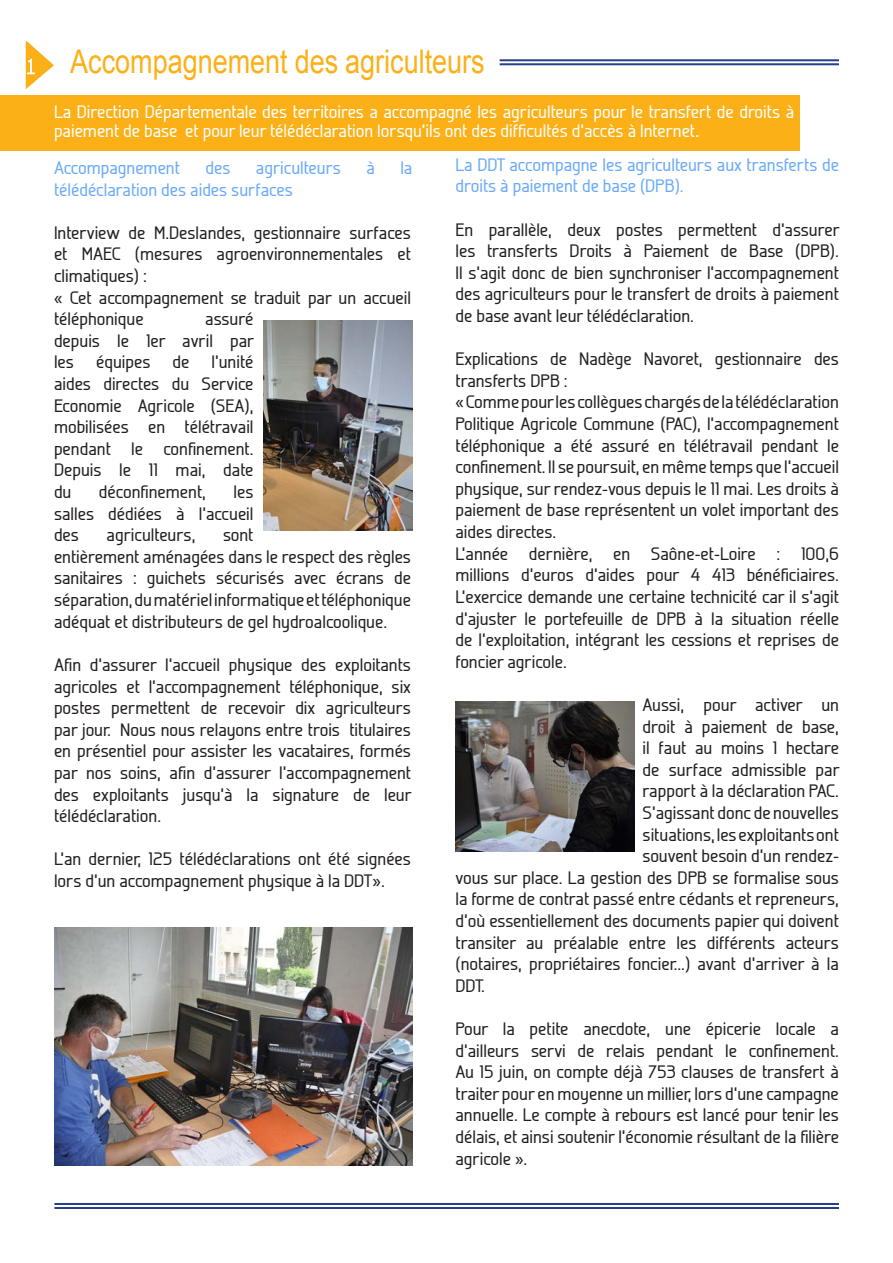
<style>
.page{position:relative;width:893px;height:1263px;background:#fff}
.page>*{position:absolute;margin:0;border:0;box-sizing:border-box;transform-origin:0 0}
.t1{font:32.7px "Arial";color:#fbb017;scale:.83 1}
.t2{font:500 18px/21.6px "Galette";color:#231f20;text-align:justify}
.t3{font:500 18px/19.5px "Galette";color:#fff}
.t4{font:500 18px/21.6px "Galette";color:#6baaf9}
.s1{font-size:21px}
</style>
<div class="page">
<div style="left:0;top:95px;width:799px;height:55px;background:#fbb017"></div>
<hr style="left:500px;top:59px;width:339px;height:2px;background:#253f8e">
<hr style="left:500px;top:63px;width:339px;height:2px;background:#253f8e">
<hr style="left:54px;top:1203px;width:785px;height:2px;background:#253f8e">
<hr style="left:54px;top:1207px;width:785px;height:2px;background:#253f8e">
<svg style="left:26px;top:41px;width:28px;height:48px"></svg>
<img style="left:263px;top:320px;width:149px;height:210px">
<img style="left:54px;top:927px;width:358px;height:238px">
<img style="left:455px;top:702px;width:179px;height:149px">
<p class="t1" style="left:70px;top:40px;width:501px">Accompagnement des agriculteurs</p>
<p class="t3" style="left:54px;top:102px;width:742px">La Direction Départementale des territoires a accompagné les agriculteurs pour le transfert de droits à paiement de base et pour leur télédéclaration lorsqu’ils ont des difficultés d’accès à Internet<span class="s1">.</span></p>
<p class="t4" style="left:54px;top:157px;width:127px">Accompagnement</p>
<p class="t4" style="left:205px;top:157px;width:27px">des</p>
<p class="t4" style="left:256px;top:157px;width:87px">agriculteurs</p>
<p class="t4" style="left:366px;top:157px;width:10px">à</p>
<p class="t4" style="left:400px;top:157px;width:14px">la</p>
<p class="t4" style="left:54px;top:178px;width:240px">télédéclaration des aides surfaces</p>
<p class="t2" style="left:54px;top:221px;width:358px">Interview de M.Deslandes, gestionnaire surfaces et MAEC (mesures agroenvironnementales et climatiques) :</p>
<p class="t2" style="left:54px;top:286px;width:359px">« Cet accompagnement se traduit par un accueil téléphonique</p>
<p class="t4" style="left:455px;top:153px;width:385px">La DDT accompagne les agriculteurs aux transferts de droits à paiement de base (DPB).</p>
<p class="t2" style="left:455px;top:218px;width:386px">En parallèle, deux postes permettent d’assurer les transferts Droits à Paiement de Base (DPB).<br>Il s’agit donc de bien synchroniser l’accompagnement des agriculteurs pour le transfert de droits à paiement de base avant leur télédéclaration.</p>
<p class="t2" style="left:455px;top:348px;width:385px">Explications de Nadège Navoret, gestionnaire des transferts DPB :</p>
<p class="t2" style="left:455px;top:391px;width:385px">« Comme pour les collègues chargés de la télédéclaration Politique Agricole Commune (PAC), l’accompagnement téléphonique a été assuré en télétravail pendant le confinement. Il se poursuit, en même temps que l’accueil physique, sur rendez-vous depuis le 11 mai. Les droits à paiement de base représentent un volet important des aides directes.</p>
<p class="t2" style="left:455px;top:542px;width:385px">L’année dernière, en Saône-et-Loire : 100,6 millions d’euros d’aides pour 4 413 bénéficiaires.<br>L’exercice demande une certaine technicité car il s’agit d’ajuster le portefeuille de DPB à la situation réelle de l’exploitation, intégrant les cessions et reprises de foncier agricole.</p>
<p class="t2" style="left:643px;top:693px;width:198px">Aussi, pour activer un</p>
<p class="t2" style="left:643px;top:715px;width:198px">droit à paiement de base,</p>
<p class="t2" style="left:643px;top:737px;width:198px">il faut au moins 1 hectare</p>
<p class="t2" style="left:643px;top:758px;width:199px">de surface admissible par</p>
<p class="t2" style="left:643px;top:780px;width:198px">rapport à la déclaration PAC.</p>
<p class="t2" style="left:643px;top:801px;width:198px">S’agissant donc de nouvelles</p>
<p class="t2" style="left:643px;top:823px;width:198px">situations, les exploitants ont</p>
<p class="t2" style="left:643px;top:845px;width:198px">souvent besoin d’un rendez-</p>
<p class="t2" style="left:455px;top:866px;width:385px">vous sur place. La gestion des DPB se formalise sous</p>
<p class="t2" style="left:455px;top:888px;width:385px">la forme de contrat passé entre cédants et repreneurs,</p>
<p class="t2" style="left:455px;top:909px;width:385px">d’où essentiellement des documents papier qui doivent</p>
<p class="t2" style="left:455px;top:931px;width:385px">transiter au préalable entre les différents acteurs</p>
<p class="t2" style="left:455px;top:953px;width:385px">(notaires, propriétaires foncier...) avant d’arriver à la</p>
<p class="t2" style="left:455px;top:974px;width:31px">DDT.</p>
<p class="t2" style="left:455px;top:1017px;width:385px">Pour la petite anecdote, une épicerie locale a d’ailleurs servi de relais pendant le confinement.<br>Au 15 juin, on compte déjà 753 clauses de transfert à traiter pour en moyenne un millier, lors d’une campagne annuelle. Le compte à rebours est lancé pour tenir les délais, et ainsi soutenir l’économie résultant de la filière agricole ».</p>
<p class="t2" style="left:54px;top:308px;width:202px;text-indent:151px">assuré depuis le 1er avril par les équipes de l’unité aides directes du Service Economie Agricole (SEA), mobilisées en télétravail pendant le confinement.<br>Depuis le 11 mai, date du</p>
<p class="t2" style="left:54px;top:481px;width:201px;text-indent:180px">les salles dédiées à l’accueil des</p>
<p class="t2" style="left:99px;top:481px;width:109px">déconfinement,</p>
<p class="t2" style="left:54px;top:524px;width:359px;text-align:left;text-indent:169px">sont<br>entièrement aménagées dans le respect des règles sanitaires : guichets sécurisés avec écrans de séparation, du matériel informatique et téléphonique adéquat et distributeurs de gel hydroalcoolique.</p>
<p class="t2" style="left:54px;top:653px;width:359px">Afin d’assurer l’accueil physique des exploitants agricoles et l’accompagnement téléphonique, six postes permettent de recevoir dix agriculteurs par jour. Nous nous relayons entre trois titulaires en présentiel pour assister les vacataires, formés par nos soins, afin d’assurer l’accompagnement des exploitants jusqu’à la signature de leur télédéclaration.</p>
<p class="t2" style="left:54px;top:848px;width:358px">L’an dernier, 125 télédéclarations ont été signées lors d’un accompagnement physique à la DDT».</p>
<p class="t2" style="left:107px;top:524px;width:90px">agriculteurs,</p>
</div>
